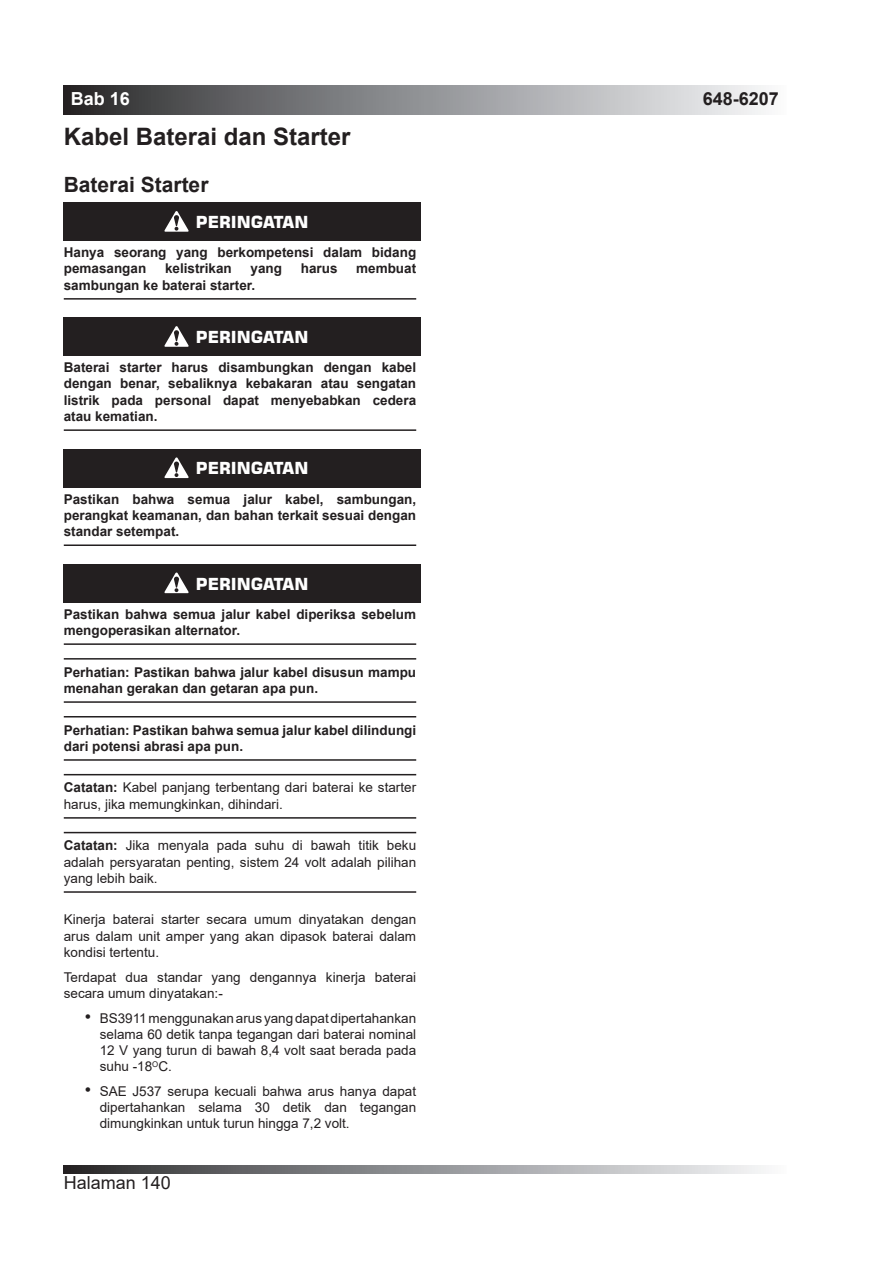
<style>
.page{position:relative;width:893px;height:1263px;background:#fff}
.page>*{position:absolute;margin:0;border:0;box-sizing:border-box;transform-origin:0 0}
.t1{font:700 24px "Arial";color:#231f20}
.t2{font:700 21px "Arial";color:#231f20}
.t3{font:18px "Arial";color:#231f20}
.t4{font:700 18px "Arial";color:#231f20}
.t5{font:700 18px "Arial";color:#fff}
.t6{font:700 16.5px "Square 721 BT";color:#fff}
.t7{font:13.5px/16.2px "Arial";color:#231f20;text-align:justify}
.t8{font:700 13.5px/16.2px "Arial";color:#231f20}
.s1{font-weight:700}
.s2{font-size:18px}
</style>
<div class="page">
<div style="left:64px;top:85px;width:723px;height:29px;background:linear-gradient(to right,#2b2b2e,#fafbfe)"></div>
<svg style="left:64px;top:1165px;width:700px;height:8px;background:#8f8f92"></svg>
<hr style="left:64px;top:298px;width:352px;height:2px;background:#231f20">
<hr style="left:64px;top:429px;width:352px;height:2px;background:#231f20">
<hr style="left:64px;top:544px;width:352px;height:2px;background:#231f20">
<hr style="left:64px;top:643px;width:352px;height:2px;background:#231f20">
<hr style="left:64px;top:658px;width:352px;height:2px;background:#231f20">
<hr style="left:64px;top:701px;width:352px;height:2px;background:#231f20">
<hr style="left:64px;top:716px;width:352px;height:1px;background:#231f20">
<hr style="left:64px;top:759px;width:352px;height:2px;background:#231f20">
<hr style="left:64px;top:774px;width:352px;height:1px;background:#231f20">
<hr style="left:64px;top:817px;width:352px;height:2px;background:#231f20">
<hr style="left:64px;top:832px;width:352px;height:1px;background:#231f20">
<hr style="left:64px;top:891px;width:352px;height:2px;background:#231f20">
<div style="left:64px;top:203px;width:357px;height:38px;background:#231f20"></div>
<svg style="left:164px;top:211px;width:25px;height:21px"></svg>
<div style="left:64px;top:318px;width:357px;height:38px;background:#231f20"></div>
<svg style="left:164px;top:326px;width:25px;height:21px"></svg>
<div style="left:64px;top:449px;width:357px;height:38px;background:#231f20"></div>
<svg style="left:164px;top:457px;width:25px;height:21px"></svg>
<div style="left:64px;top:564px;width:357px;height:38px;background:#231f20"></div>
<svg style="left:164px;top:572px;width:25px;height:21px"></svg>
<h3 class="t5" style="left:71px;top:86px;width:61px">Bab 16</h3>
<h3 class="t4" style="left:703px;top:86px;width:78px">648-6207</h3>
<h1 class="t1" style="left:64px;top:120px;width:288px">Kabel Baterai dan Starter</h1>
<h2 class="t2" style="left:64px;top:169px;width:146px">Baterai Starter</h2>
<p class="t6" style="left:196px;top:212px;width:114px">PERINGATAN</p>
<p class="t8" style="left:64px;top:244px;width:354px">Hanya seorang yang berkompetensi dalam bidang pemasangan</p>
<p class="t8" style="left:165px;top:261px;width:68px">kelistrikan</p>
<p class="t8" style="left:251px;top:261px;width:33px">yang</p>
<p class="t8" style="left:301px;top:261px;width:38px">harus</p>
<p class="t8" style="left:356px;top:261px;width:62px">membuat</p>
<p class="t8" style="left:64px;top:277px;width:193px">sambungan ke baterai starter.</p>
<p class="t6" style="left:196px;top:327px;width:114px">PERINGATAN</p>
<p class="t8" style="left:64px;top:360px;width:354px;text-align:justify">Baterai starter harus disambungkan dengan kabel dengan benar, sebaliknya kebakaran atau sengatan listrik pada personal dapat menyebabkan cedera atau kematian.</p>
<p class="t6" style="left:196px;top:458px;width:114px">PERINGATAN</p>
<p class="t8" style="left:64px;top:491px;width:354px;text-align:justify">Pastikan bahwa semua jalur kabel, sambungan, perangkat keamanan, dan bahan terkait sesuai dengan standar setempat.</p>
<p class="t6" style="left:196px;top:574px;width:114px">PERINGATAN</p>
<p class="t8" style="left:64px;top:606px;width:354px">Pastikan bahwa semua jalur kabel diperiksa sebelum mengoperasikan alternator.</p>
<p class="t8" style="left:64px;top:664px;width:354px">Perhatian: Pastikan bahwa jalur kabel disusun mampu menahan gerakan dan getaran apa pun.</p>
<p class="t8" style="left:64px;top:722px;width:354px">Perhatian: Pastikan bahwa semua jalur kabel dilindungi dari potensi abrasi apa pun.</p>
<p class="t7" style="left:64px;top:779px;width:354px"><span class="s1">Catatan:</span> Kabel panjang terbentang dari baterai ke starter harus, jika memungkinkan, dihindari.</p>
<p class="t7" style="left:64px;top:837px;width:354px"><span class="s1">Catatan:</span> Jika menyala pada suhu di bawah titik beku adalah persyaratan penting, sistem 24 volt adalah pilihan yang lebih baik.</p>
<p class="t7" style="left:64px;top:911px;width:354px">Kinerja baterai starter secara umum dinyatakan dengan arus dalam unit amper yang akan dipasok baterai dalam kondisi tertentu.</p>
<p class="t7" style="left:64px;top:969px;width:354px">Terdapat dua standar yang dengannya kinerja baterai secara umum dinyatakan:-</p>
<p class="t7" style="left:100px;top:1009px;width:318px;text-indent:-15px"><span class="s2">•</span> BS3911 menggunakan arus yang dapat dipertahankan selama 60 detik tanpa tegangan dari baterai nominal 12 V yang turun di bawah 8,4 volt saat berada pada suhu -18<sup>O</sup>C.</p>
<p class="t7" style="left:100px;top:1083px;width:318px;text-indent:-15px"><span class="s2">•</span> SAE J537 serupa kecuali bahwa arus hanya dapat dipertahankan selama 30 detik dan tegangan dimungkinkan untuk turun hingga 7,2 volt.</p>
<h3 class="t3" style="left:64px;top:1170px;width:109px">Halaman 140</h3>
</div>
